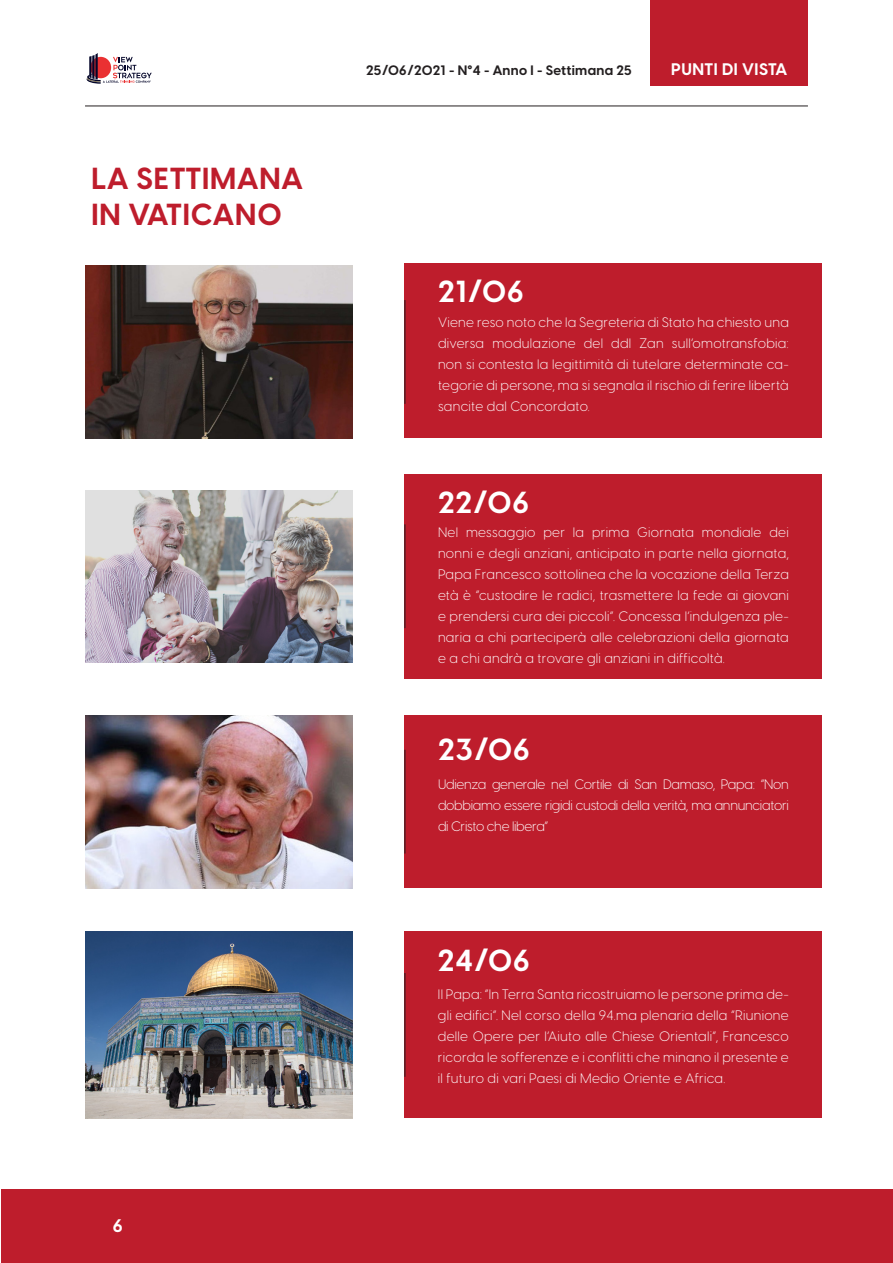
<style>
.page{position:relative;width:893px;height:1263px;background:#fff}
.page>*{position:absolute;margin:0;border:0;box-sizing:border-box;transform-origin:0 0}
.titolo{font:700 30px "Visby CF";letter-spacing:.03em;color:#be1d2c}
.titolo-2{font:700 30px "Visby CF";letter-spacing:.03em;color:#fff}
.testo{font:700 18px "Visby CF";color:#fff}
.t1{font:700 16.5px "Visby CF";letter-spacing:.03em;color:#fff}
.testo-2{font:300 13.5px/21px "Visby CF";letter-spacing:.02em;color:#fff;text-align:justify}
.t2{font:700 13.5px "Visby CF";letter-spacing:.02em;color:#231f20}
</style>
<div class="page">
<div style="left:651px;top:0;width:157px;height:85px;background:#be1d2c"></div>
<div style="left:1px;top:1189px;width:892px;height:74px;background:#be1d2c"></div>
<svg style="left:87px;top:53px;width:65px;height:31px"></svg>
<hr style="left:85px;top:106px;width:723px;height:1px;background:#231f20">
<div style="left:405px;top:263px;width:417px;height:175px;background:#be1d2c"></div>
<div style="left:405px;top:474px;width:417px;height:204px;background:#be1d2c"></div>
<div style="left:405px;top:931px;width:417px;height:187px;background:#be1d2c"></div>
<div style="left:405px;top:715px;width:417px;height:173px;background:#be1d2c"></div>
<img style="left:86px;top:266px;width:267px;height:172px">
<img style="left:86px;top:490px;width:267px;height:173px">
<img style="left:86px;top:715px;width:267px;height:173px">
<img style="left:85px;top:932px;width:268px;height:186px">
<hr style="left:405px;top:300px;width:1px;height:104px;background:#231f20">
<hr style="left:405px;top:524px;width:1px;height:104px;background:#231f20">
<hr style="left:405px;top:750px;width:1px;height:103px;background:#231f20">
<hr style="left:405px;top:973px;width:1px;height:104px;background:#231f20">
<p class="titolo" style="left:91px;top:159px;width:213px">LA SETTIMANA</p>
<p class="titolo" style="left:91px;top:195px;width:192px">IN VATICANO</p>
<p class="testo" style="left:113px;top:1214px;width:11px">6</p>
<p class="t2" style="left:366px;top:62px;width:267px">25/06/2021 - N°4 - Anno I - Settimana 25</p>
<p class="t1" style="left:671px;top:58px;width:118px">PUNTI DI VISTA</p>
<p class="titolo-2" style="left:438px;top:272px;width:87px">21/06</p>
<p class="testo-2" style="left:438px;top:312px;width:352px">Viene reso noto che la Segreteria di Stato ha chiesto una diversa modulazione del ddl Zan sull’omotransfobia: non si contesta la legittimità di tutelare determinate ca&shy;tegorie di persone, ma si segnala il rischio di ferire libertà sancite dal Concordato.</p>
<p class="titolo-2" style="left:438px;top:483px;width:92px">22/06</p>
<p class="testo-2" style="left:438px;top:522px;width:352px">Nel messaggio per la prima Giornata mondiale dei nonni e degli anziani, anticipato in parte nella giornata, Papa Francesco sottolinea che la vocazione della Terza età è “custodire le radici, trasmettere la fede ai giovani e prendersi cura dei piccoli”. Concessa l’indulgenza ple&shy;naria a chi parteciperà alle celebrazioni della giornata e a chi andrà a trovare gli anziani in difficoltà.</p>
<p class="titolo-2" style="left:438px;top:730px;width:93px">23/06</p>
<p class="testo-2" style="left:438px;top:774px;width:352px">Udienza generale nel Cortile di San Damaso, Papa: “Non dobbiamo essere rigidi custodi della verità, ma annunciatori di Cristo che libera”</p>
<p class="titolo-2" style="left:438px;top:941px;width:93px">24/06</p>
<p class="testo-2" style="left:438px;top:984px;width:352px">Il Papa: “In Terra Santa ricostruiamo le persone prima de&shy;gli edifici”. Nel corso della 94.ma plenaria della “Riunione delle Opere per l’Aiuto alle Chiese Orientali”, Francesco ricorda le sofferenze e i conflitti che minano il presente e il futuro di vari Paesi di Medio Oriente e Africa.</p>
</div>
